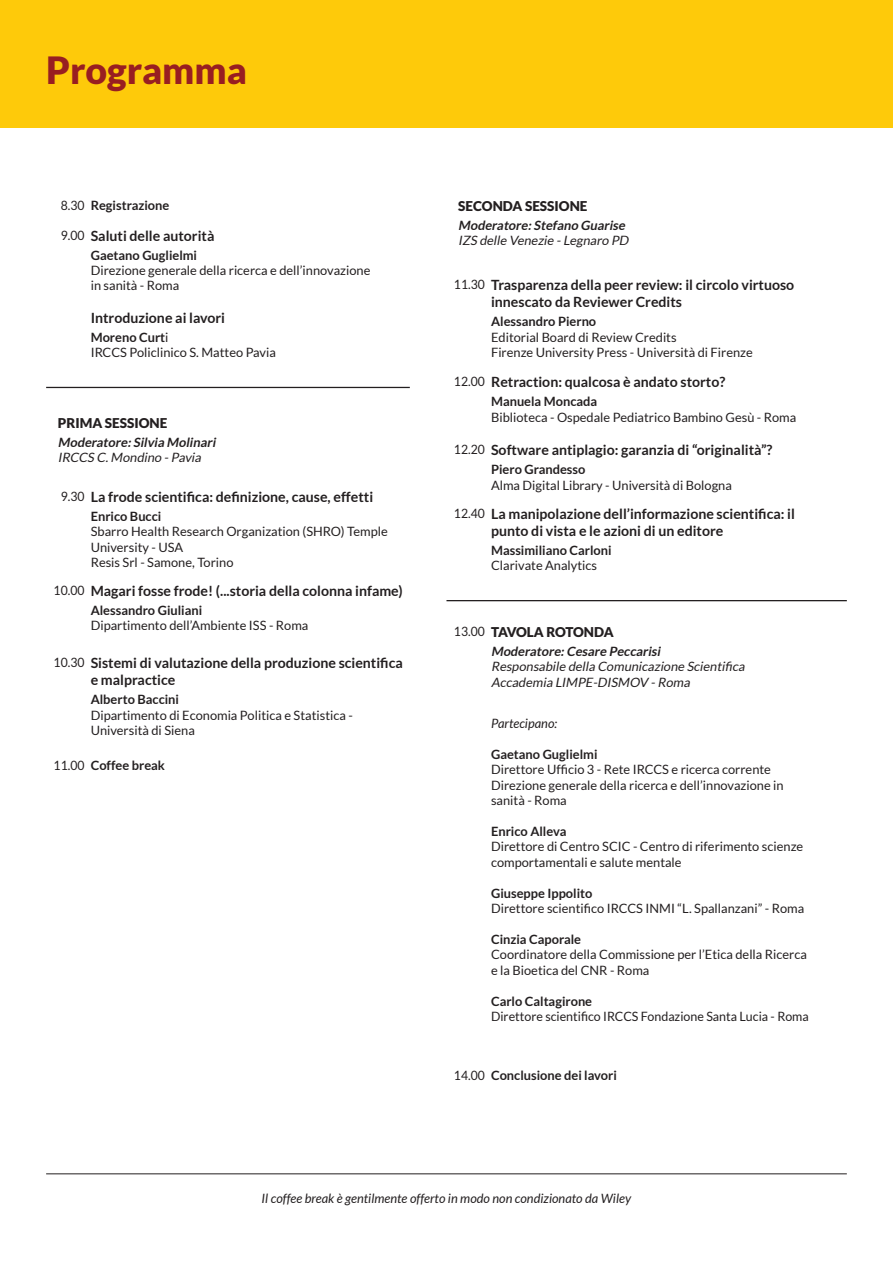
<style>
.page{position:relative;width:893px;height:1263px;background:#fff}
.page>*{position:absolute;margin:0;border:0;box-sizing:border-box;transform-origin:0 0}
.t1{font:900 37.5px "Lato";color:#981e21}
.t2{font:700 14.1px/17px "Lato";color:#231f20}
.t3{font:900 13.5px "Lato";color:#231f20}
.t4{font:12.9px/15.5px "Lato";color:#231f20}
.t5{font:700 12.9px "Lato";color:#231f20}
.t6{font:italic 12.9px/15.5px "Lato";color:#231f20}
.t7{font:italic 700 12.9px "Lato";color:#231f20}
.t8{font:italic 12.9px "Lato";color:#231f20}
.s1{font-weight:400}
.s2{font-weight:400;font-size:12.9px}
.s3{font-weight:700}
</style>
<div class="page">
<hr style="left:46px;top:387px;width:364px;height:1px;background:#231f20">
<hr style="left:446px;top:600px;width:401px;height:1px;background:#231f20">
<hr style="left:46px;top:1173px;width:801px;height:1px;background:#231f20">
<div style="left:0;top:0;width:893px;height:128px;background:#feca0a"></div>
<h1 class="t1" style="left:46px;top:48px;width:202px">PROGRAMMA</h1>
<p class="t5" style="left:61px;top:198px;width:110px"><span class="s1">8.30</span> Registrazione</p>
<p class="t2" style="left:61px;top:227px;width:155px"><span class="s2">9.00</span> Saluti delle autorità</p>
<p class="t5" style="left:91px;top:248px;width:108px">Gaetano Guglielmi</p>
<p class="t4" style="left:91px;top:263px;width:281px">Direzione generale della ricerca e dell’innovazione in sanità - Roma</p>
<p class="t2" style="left:91px;top:309px;width:136px">Introduzione ai lavori</p>
<p class="t4" style="left:91px;top:329px;width:187px"><span class="s3">Moreno Curt</span>i<br>IRCCS Policlinico S. Matteo Pavia</p>
<p class="t3" style="left:58px;top:415px;width:111px">PRI MA SESSIONE</p>
<p class="t7" style="left:58px;top:434px;width:162px">Moderatore:Silvia Molinari</p>
<p class="t6" style="left:58px;top:449px;width:147px">IRCCS C.Mondino -Pavia</p>
<p class="t2" style="left:61px;top:488px;width:314px"><span class="s2">9.30</span> La frode scientifica: definizione, cause, effetti</p>
<p class="t5" style="left:91px;top:509px;width:72px">Enrico Bucci</p>
<p class="t4" style="left:91px;top:524px;width:299px">Sbarro Health Research Organization (SHRO) Temple<br>University - USA<br>Resis Srl - Samone, Torino</p>
<p class="t2" style="left:54px;top:582px;width:351px"><span class="s2">10.00</span> Magari fosse frode! (...storia della colonna infame)</p>
<p class="t5" style="left:91px;top:603px;width:113px">Alessandro Giuliani</p>
<p class="t4" style="left:91px;top:618px;width:219px">Dipartimento dell’Ambiente ISS - Roma</p>
<p class="t2" style="left:91px;top:654px;width:314px;text-indent:-37px"><span class="s2">10.30</span> Sistemi di valutazione della produzione scientifica e malpractice</p>
<p class="t5" style="left:91px;top:692px;width:90px">Alberto Baccini</p>
<p class="t4" style="left:91px;top:707px;width:264px">Dipartimento di Economia Politica e Statistica -<br>Università di Siena</p>
<p class="t5" style="left:54px;top:757px;width:113px"><span class="s1">11.00</span> Coffee break</p>
<p class="t3" style="left:458px;top:198px;width:131px">SECONDA SESSIONE</p>
<p class="t7" style="left:458px;top:218px;width:171px">Moderatore:Stefano Guarise</p>
<p class="t6" style="left:458px;top:233px;width:174px">IZS delle Venezie -Legnaro PD</p>
<p class="t2" style="left:491px;top:276px;width:305px;text-indent:-37px"><span class="s2">11.30</span> Trasparenza della peer review: il circolo virtuoso innescato da Reviewer Credits</p>
<p class="t5" style="left:491px;top:314px;width:107px">Alessandro Pierno</p>
<p class="t4" style="left:491px;top:329px;width:263px">Editorial Board di Review Credits<br>Firenze University Press - Università di Firenze</p>
<p class="t2" style="left:454px;top:373px;width:273px"><span class="s2">12.00</span> Retraction: qualcosa è andato storto?</p>
<p class="t5" style="left:491px;top:394px;width:108px">Manuela Moncada</p>
<p class="t4" style="left:491px;top:409px;width:307px">Biblioteca - Ospedale Pediatrico Bambino Gesù - Roma</p>
<p class="t2" style="left:454px;top:441px;width:320px"><span class="s2">12.20</span> Software antiplagio: garanzia di “originalità”?</p>
<p class="t5" style="left:491px;top:462px;width:96px">Piero Grandesso</p>
<p class="t4" style="left:491px;top:477px;width:242px">Alma Digital Library - Università di Bologna</p>
<p class="t2" style="left:491px;top:505px;width:305px;text-indent:-37px"><span class="s2">12.40</span> La manipolazione dell’informazione scientifica: il punto di vista e le azioni di un editore</p>
<p class="t5" style="left:491px;top:543px;width:122px">Massimiliano Carloni</p>
<p class="t4" style="left:491px;top:558px;width:108px">Clarivate Analytics</p>
<p class="t3" style="left:454px;top:624px;width:103px"><span class="s2">13.00</span> TAVOLA ROTO</p>
<p class="t3" style="left:584px;top:624px;width:21px">NDA</p>
<p class="t7" style="left:491px;top:644px;width:173px">Moderatore:Cesare Peccarisi</p>
<p class="t6" style="left:491px;top:659px;width:258px">Responsabile della Comunicazione Scientifica<br>Accademia LIMPE-DISMOV -Roma</p>
<p class="t8" style="left:491px;top:716px;width:68px">Partecipano:</p>
<p class="t5" style="left:491px;top:747px;width:108px">Gaetano Guglielmi</p>
<p class="t4" style="left:491px;top:762px;width:294px">Direttore Ufficio 3 - Rete IRCCS e ricerca corrente<br>Direzione generale della ricerca e dell’innovazione in sanità - Roma</p>
<p class="t5" style="left:491px;top:824px;width:77px">Enrico Alleva</p>
<p class="t4" style="left:491px;top:839px;width:314px">Direttore di Centro SCIC - Centro di riferimento scienze comportamentali e salute mentale</p>
<p class="t5" style="left:491px;top:885px;width:103px">Giuseppe Ippolito</p>
<p class="t4" style="left:491px;top:901px;width:315px">Direttore scientifico IRCCS INMI “L. Spallanzani” - Roma</p>
<p class="t5" style="left:491px;top:932px;width:92px">Cinzia Caporale</p>
<p class="t4" style="left:491px;top:947px;width:317px">Coordinatore della Commissione per l’Etica della Ricerca e la Bioetica del CNR - Roma</p>
<p class="t5" style="left:491px;top:993px;width:103px">Carlo Caltagirone</p>
<p class="t4" style="left:491px;top:1008px;width:319px">Direttore scientifico IRCCS Fondazione Santa Lucia - Roma</p>
<p class="t5" style="left:454px;top:1068px;width:164px"><span class="s1">14.00</span> Conclusione dei lavori</p>
<p class="t8" style="left:262px;top:1191px;width:371px">Il coffee break è gentilmente offerto in modo non condizionato da Wiley</p>
</div>
